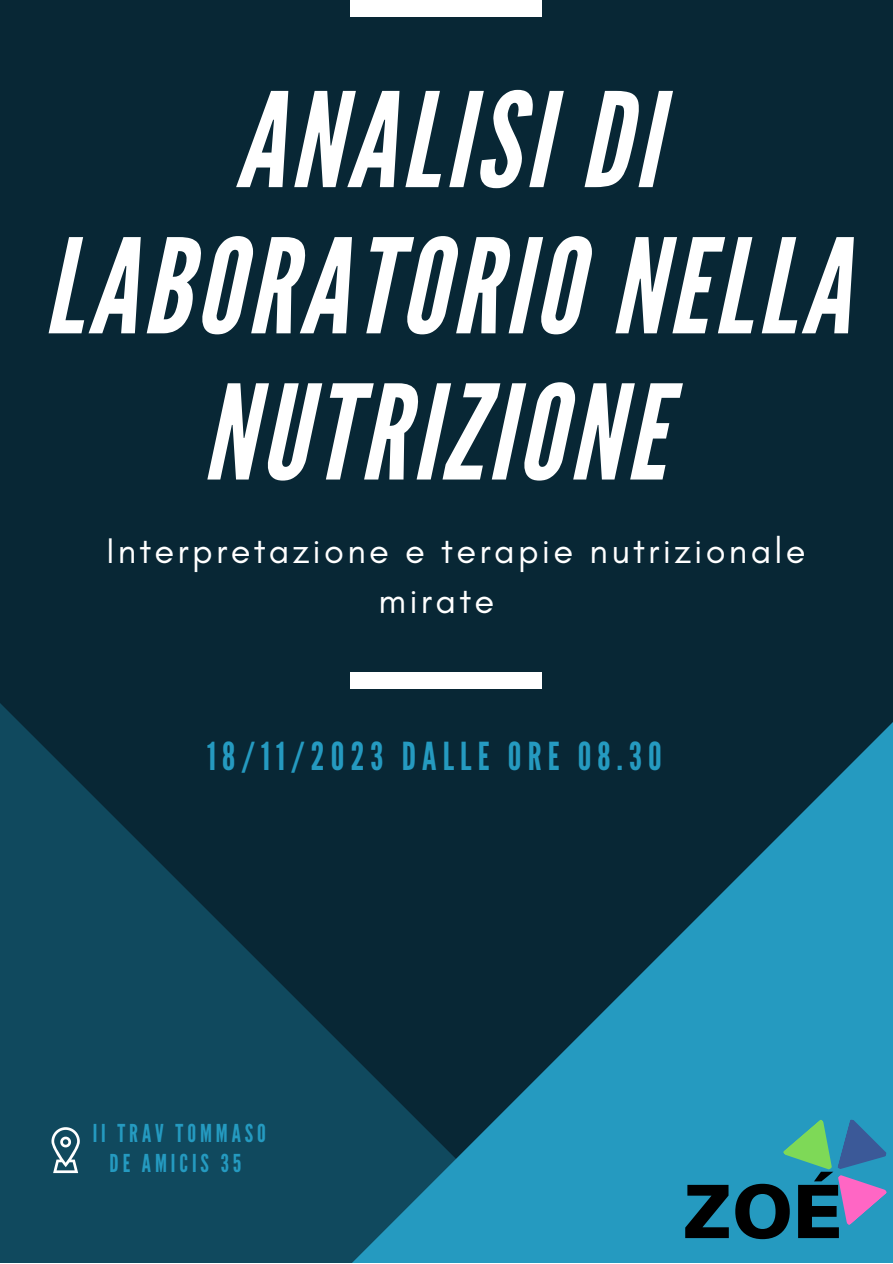
<style>
.page{position:relative;width:893px;height:1264px;background:#fff}
.page>*{position:absolute;margin:0;border:0;box-sizing:border-box;transform-origin:0 0}
.t1{font:italic 130.8px/146.1px "League Gothic";letter-spacing:.04em;color:#fff;text-align:center}
.t2{font:900 77.1px "Aileron";color:#000}
.t3{font:38.55px "League Gothic";letter-spacing:.16em;color:#259ac0}
.t4{font:36.3px/50.6px "Glacial Indifference";letter-spacing:.09em;color:#fff}
.t5{font:24.6px/30.2px "League Gothic";letter-spacing:.16em;color:#259ac0;text-align:center}
</style>
<div class="page">
<div style="left:0;top:0;width:892px;height:1262px;background:#082735"></div>
<svg style="left:533px;top:672px;width:359px;height:590px;fill:#259ac0"></svg>
<div style="left:350px;top:0;width:191px;height:17px;background:#fff"></div>
<div style="left:350px;top:671px;width:191px;height:17px;background:#fff"></div>
<svg style="left:0;top:688px;width:533px;height:574px;fill:#10495e"></svg>
<svg style="left:51px;top:1127px;width:29px;height:46px"></svg>
<svg style="left:782px;top:1118px;width:110px;height:107px;background:#4894b0"></svg>
<p class="t1" style="left:43px;top:70px;width:807px">ANALISI DI<br>LABORATORIO NELLA<br>NUTRIZIONE</p>
<p class="t4" style="left:378px;top:524px;width:428px;text-indent:-272px">Interpretazione e terapie nutrizionale mirate</p>
<p class="t3" style="left:207px;top:734px;width:456px">18/11/2023 DALLE ORE 08.30</p>
<p class="t5" style="left:93px;top:1118px;width:175px">II TRAV TOMMASO<br>DE AMICIS 35</p>
<p class="t2" style="left:681px;top:1163px;width:161px">ZOÉ</p>
</div>
